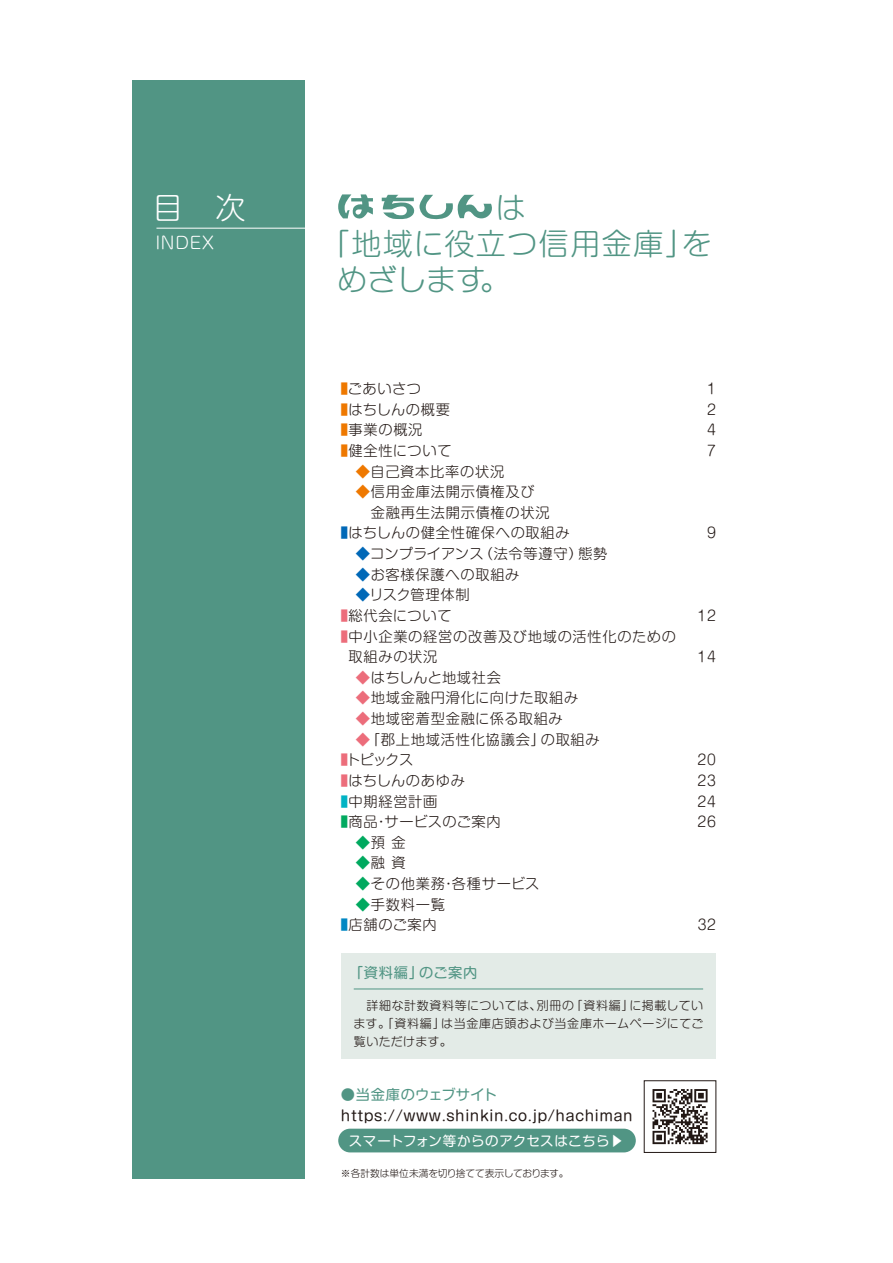
<style>
.page{position:relative;width:893px;height:1263px;background:#fff}
.page>*{position:absolute;margin:0;border:0;box-sizing:border-box;transform-origin:0 0}
.t1{font:300 30px/36px "Shin M Go Pro";letter-spacing:.05em;color:#519584}
.t2{font:300 30px "Shin M Go Pro";color:#fff}
.t3{font:300 16.65px "Shin M Go Pro";letter-spacing:.05em;color:#fff}
.t4{font:300 14.25px/20.5px "Shin M Go Pro";letter-spacing:.05em;color:#221815}
.t5{font:14.25px "Shin M Go Pro";letter-spacing:.045em;color:#221815}
.t6{font:300 14.25px "Shin M Go Pro";letter-spacing:.025em;color:#221815}
.t7{font:14.25px "Shin M Go Pro";letter-spacing:.025em;color:#519584}
.t8{font:300 14.25px "Shin M Go Pro";letter-spacing:.01em;color:#221815}
.t9{font:300 14.25px "Shin M Go Pro";letter-spacing:.005em;color:#221815}
.t10{font:300 14.25px "Shin M Go Pro";letter-spacing:.015em;color:#221815}
.t11{font:13.5px "Shin M Go Pro";letter-spacing:.025em;color:#fff}
.t12{font:300 12px/18px "Shin M Go Pro";letter-spacing:.04em;color:#221815;text-align:justify}
.t13{font:300 9.75px "Shin M Go Pro";letter-spacing:-.02em;color:#221815}
.s1{color:#ee7800}
.s2{color:#0068b7}
.s3{color:#ec6d7b}
.s4{color:#00b3c4}
.s5{color:#00a95f}
.s6{color:#0087c3}
</style>
<div class="page">
<div style="left:341px;top:953px;width:375px;height:106px;background:#e3ebe7"></div>
<div style="left:132px;top:80px;width:173px;height:1098px;background:#519584"></div>
<hr style="left:156px;top:228px;width:153px;height:1px;background:#fff">
<svg style="left:382px;top:195px;width:110px;height:25px"></svg>
<svg style="left:338px;top:194px;width:35px;height:25px"></svg>
<hr style="left:354px;top:988px;width:349px;height:1px;background:#519584">
<div style="left:338px;top:1129px;width:298px;height:23px;background:#519584;border-radius:12px"></div>
<svg style="left:652px;top:1089px;width:56px;height:55px"></svg>
<h1 class="t2" style="left:153px;top:183px;width:94px">目　次</h1>
<p class="t3" style="left:156px;top:230px;width:60px">INDEX</p>
<h1 class="t1" style="left:337px;top:222px;width:376px;text-indent:-17px">「地域に役立つ信用金庫」をめざします。</h1>
<p class="t4" style="left:341px;top:377px;width:81px"><span class="s1">■</span>ごあいさつ</p>
<p class="t6" style="left:341px;top:398px;width:111px"><span class="s1">■</span>はちしんの概要</p>
<p class="t4" style="left:341px;top:418px;width:83px"><span class="s1">■</span>事業の概況</p>
<p class="t4" style="left:341px;top:438px;width:112px"><span class="s1">■</span>健全性について</p>
<p class="t4" style="left:356px;top:459px;width:150px"><span class="s1">◆</span>自己資本比率の状況</p>
<p class="t4" style="left:341px;top:480px;width:210px;text-align:center"><span class="s1">◆</span>信用金庫法開示債権及び<br>　　金融再生法開示債権の状況</p>
<p class="t4" style="left:341px;top:521px;width:230px"><span class="s2">■</span>はちしんの健全性確保への取組み</p>
<p class="t8" style="left:356px;top:542px;width:253px"><span class="s2">◆</span>コンプライアンス（法令等遵守）態勢</p>
<p class="t4" style="left:356px;top:562px;width:165px"><span class="s2">◆</span>お客様保護への取組み</p>
<p class="t10" style="left:356px;top:583px;width:115px"><span class="s2">◆</span>リスク管理体制</p>
<p class="t4" style="left:341px;top:603px;width:112px"><span class="s3">■</span>総代会について</p>
<p class="t4" style="left:348px;top:624px;width:329px;text-indent:-7px"><span class="s3">■</span>中小企業の経営の改善及び地域の活性化のための取組みの状況</p>
<p class="t9" style="left:356px;top:666px;width:147px"><span class="s3">◆</span>はちしんと地域社会</p>
<p class="t4" style="left:356px;top:686px;width:224px"><span class="s3">◆</span>地域金融円滑化に向けた取組み</p>
<p class="t4" style="left:356px;top:707px;width:208px"><span class="s3">◆</span>地域密着型金融に係る取組み</p>
<p class="t4" style="left:356px;top:727px;width:245px"><span class="s3">◆</span>「郡上地域活性化協議会」の取組み</p>
<p class="t4" style="left:341px;top:748px;width:74px"><span class="s3">■</span>トピックス</p>
<p class="t4" style="left:341px;top:768px;width:126px"><span class="s3">■</span>はちしんのあゆみ</p>
<p class="t4" style="left:341px;top:789px;width:98px"><span class="s4">■</span>中期経営計画</p>
<p class="t6" style="left:341px;top:810px;width:161px"><span class="s5">■</span>商品・サービスのご案内</p>
<p class="t4" style="left:356px;top:830px;width:51px"><span class="s5">◆</span>預 金</p>
<p class="t4" style="left:356px;top:851px;width:51px"><span class="s5">◆</span>融 資</p>
<p class="t4" style="left:356px;top:872px;width:185px"><span class="s5">◆</span>その他業務・各種サービス</p>
<p class="t4" style="left:356px;top:892px;width:91px"><span class="s5">◆</span>手数料一覧</p>
<p class="t4" style="left:341px;top:913px;width:97px"><span class="s6">■</span>店舗のご案内</p>
<p class="t7" style="left:349px;top:960px;width:130px">「資料編」のご案内</p>
<p class="t4" style="left:704px;top:377px;width:16px;text-align:justify">１<br>２<br>４<br>7</p>
<p class="t4" style="left:704px;top:521px;width:16px">９</p>
<p class="t4" style="left:695px;top:603px;width:25px">１２</p>
<p class="t4" style="left:695px;top:645px;width:25px">１４</p>
<p class="t4" style="left:695px;top:748px;width:25px">２0<br>２3<br>２4<br>２６</p>
<p class="t4" style="left:698px;top:913px;width:20px">32</p>
<p class="t12" style="left:353px;top:995px;width:351px">　詳細な計数資料等については、別冊の「資料編」に掲載しています。「資料編」は当金庫店頭および当金庫ホームページにてご覧いただけます。</p>
<p class="t7" style="left:341px;top:1083px;width:158px">●当金庫のウェブサイト</p>
<p class="t5" style="left:341px;top:1104px;width:293px">https://www.shinkin.co.jp/hachiman</p>
<p class="t11" style="left:349px;top:1129px;width:276px">スマートフォン等からのアクセスはこちら▶</p>
<p class="t13" style="left:341px;top:1166px;width:229px">※各計数は単位未満を切り捨てて表示しております。</p>
</div>
